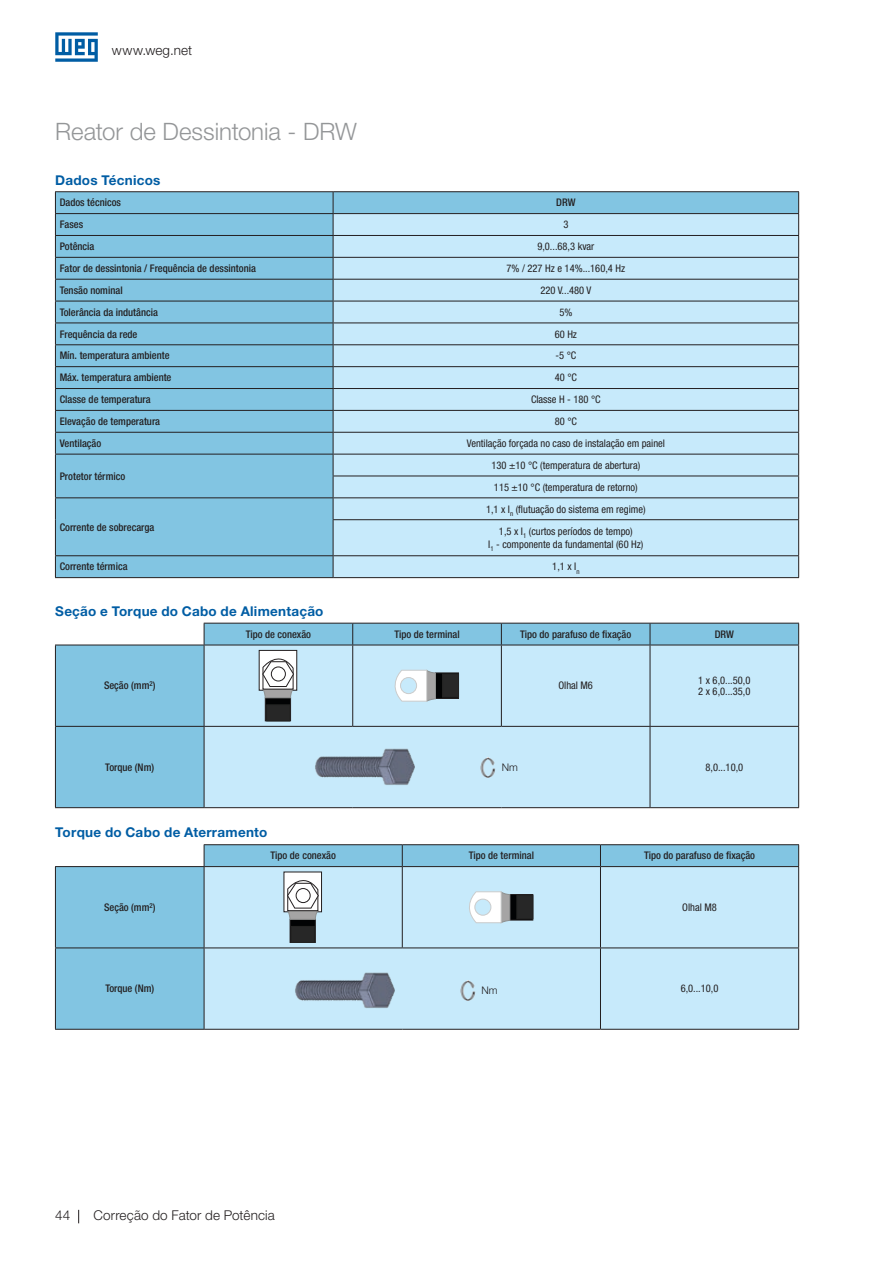
<style>
.page{position:relative;width:893px;height:1263px;background:#fff}
.page>*{position:absolute;margin:0;border:0;box-sizing:border-box;transform-origin:0 0}
.t1{font:300 24px "Helvetica Neue LT Pro";letter-spacing:-.005em;color:#949698}
.t2{font:700 13.5px "Helvetica Neue LT Pro";letter-spacing:.02em;color:#005da4}
.t3{font:300 13.5px "Helvetica Neue LT Pro";letter-spacing:.01em;color:#231f20}
.t4{font:500 condensed 10.5px "Helvetica Neue LT Pro";color:#231f20}
.t5{font:condensed 10.5px/21.9px "Helvetica Neue LT Pro";color:#231f20}
.t6{font:300 10.5px "Helvetica Neue LT Pro";color:#231f20}
</style>
<div class="page">
<svg style="left:55px;top:32px;width:43px;height:30px"></svg>
<svg style="left:78px;top:1210px;width:1px;height:13px"></svg>
<div style="left:56px;top:192px;width:742px;height:385px;background:#82c5e2"></div>
<div style="left:334px;top:214px;width:464px;height:363px;background:#c7eafb"></div>
<hr style="left:55px;top:191px;width:278px;height:1px;background:#231f20">
<hr style="left:333px;top:191px;width:466px;height:1px;background:#231f20">
<hr style="left:55px;top:213px;width:278px;height:1px;background:#231f20">
<hr style="left:333px;top:213px;width:466px;height:1px;background:#231f20">
<hr style="left:55px;top:235px;width:278px;height:1px;background:#231f20">
<hr style="left:333px;top:235px;width:466px;height:1px;background:#231f20">
<hr style="left:55px;top:257px;width:278px;height:1px;background:#231f20">
<hr style="left:333px;top:257px;width:466px;height:1px;background:#231f20">
<hr style="left:55px;top:279px;width:278px;height:1px;background:#231f20">
<hr style="left:333px;top:279px;width:466px;height:1px;background:#231f20">
<hr style="left:55px;top:301px;width:278px;height:1px;background:#231f20">
<hr style="left:333px;top:301px;width:466px;height:1px;background:#231f20">
<hr style="left:55px;top:323px;width:278px;height:1px;background:#231f20">
<hr style="left:333px;top:323px;width:466px;height:1px;background:#231f20">
<hr style="left:55px;top:344px;width:278px;height:1px;background:#231f20">
<hr style="left:333px;top:344px;width:466px;height:1px;background:#231f20">
<hr style="left:55px;top:366px;width:278px;height:1px;background:#231f20">
<hr style="left:333px;top:366px;width:466px;height:1px;background:#231f20">
<hr style="left:55px;top:388px;width:278px;height:1px;background:#231f20">
<hr style="left:333px;top:388px;width:466px;height:1px;background:#231f20">
<hr style="left:55px;top:410px;width:278px;height:1px;background:#231f20">
<hr style="left:333px;top:410px;width:466px;height:1px;background:#231f20">
<hr style="left:55px;top:432px;width:278px;height:1px;background:#231f20">
<hr style="left:333px;top:432px;width:466px;height:1px;background:#231f20">
<hr style="left:55px;top:454px;width:278px;height:1px;background:#231f20">
<hr style="left:333px;top:454px;width:466px;height:1px;background:#231f20">
<hr style="left:333px;top:476px;width:466px;height:1px;background:#231f20">
<hr style="left:55px;top:497px;width:278px;height:1px;background:#231f20">
<svg style="left:55px;top:192px;width:1px;height:328px"></svg>
<hr style="left:55px;top:520px;width:1px;height:35px;background:#231f20">
<hr style="left:333px;top:497px;width:466px;height:1px;background:#231f20">
<svg style="left:333px;top:192px;width:1px;height:327px"></svg>
<svg style="left:798px;top:192px;width:1px;height:327px"></svg>
<hr style="left:333px;top:519px;width:466px;height:1px;background:#231f20">
<hr style="left:333px;top:520px;width:1px;height:35px;background:#231f20">
<hr style="left:798px;top:520px;width:1px;height:35px;background:#231f20">
<hr style="left:55px;top:555px;width:278px;height:1px;background:#231f20">
<svg style="left:55px;top:556px;width:1px;height:21px"></svg>
<hr style="left:333px;top:555px;width:466px;height:1px;background:#231f20">
<svg style="left:333px;top:556px;width:1px;height:21px"></svg>
<svg style="left:798px;top:556px;width:1px;height:21px"></svg>
<hr style="left:55px;top:577px;width:278px;height:1px;background:#231f20">
<hr style="left:333px;top:577px;width:466px;height:1px;background:#231f20">
<svg style="left:55px;top:623px;width:744px;height:185px;background:#b0d9ec"></svg>
<div style="left:442px;top:674px;width:17px;height:23px;background:#272727"></div>
<hr style="left:204px;top:1029px;width:198px;height:1px;background:#231f20">
<hr style="left:402px;top:1029px;width:198px;height:1px;background:#231f20">
<hr style="left:600px;top:1029px;width:199px;height:1px;background:#231f20">
<hr style="left:55px;top:1029px;width:149px;height:1px;background:#231f20">
<hr style="left:204px;top:844px;width:198px;height:1px;background:#231f20">
<hr style="left:402px;top:844px;width:198px;height:1px;background:#231f20">
<hr style="left:600px;top:844px;width:199px;height:1px;background:#231f20">
<svg style="left:55px;top:845px;width:744px;height:184px;background:#b1daed"></svg>
<div style="left:516px;top:895px;width:17px;height:24px;background:#272727;border:1px solid #242423"></div>
<img style="left:311px;top:744px;width:104px;height:43px">
<img style="left:291px;top:967px;width:104px;height:43px">
<img style="left:479px;top:757px;width:16px;height:20px">
<img style="left:459px;top:981px;width:16px;height:20px">
<p class="t3" style="left:112px;top:42px;width:82px">www.weg.net</p>
<h1 class="t1" style="left:55px;top:117px;width:303px">Reator de Dessintonia - DRW</h1>
<p class="t2" style="left:55px;top:171px;width:107px">Dados Técnicos</p>
<p class="t4" style="left:60px;top:196px;width:63px">Dados técnicos</p>
<p class="t4" style="left:556px;top:196px;width:21px">DRW</p>
<p class="t4" style="left:60px;top:218px;width:25px">Fases</p>
<p class="t5" style="left:563px;top:213px;width:7px">3</p>
<p class="t4" style="left:60px;top:240px;width:36px">Potência</p>
<p class="t5" style="left:537px;top:235px;width:59px">9,0...68,3 kvar</p>
<p class="t4" style="left:60px;top:262px;width:198px">Fator de dessintonia / Frequência de dessintonia</p>
<p class="t5" style="left:507px;top:257px;width:120px">7% / 227 Hz e 14%...160,4 Hz</p>
<p class="t4" style="left:60px;top:284px;width:64px">Tensão nominal</p>
<p class="t5" style="left:540px;top:279px;width:52px">220 V...480 V</p>
<p class="t4" style="left:60px;top:306px;width:100px">Tolerância da indutância</p>
<p class="t5" style="left:559px;top:301px;width:15px">5%</p>
<p class="t4" style="left:60px;top:328px;width:79px">Frequência da rede</p>
<p class="t5" style="left:555px;top:323px;width:24px">60 Hz</p>
<p class="t4" style="left:60px;top:349px;width:111px">Mín. temperatura ambiente</p>
<p class="t5" style="left:555px;top:345px;width:22px">-5 °C</p>
<p class="t4" style="left:60px;top:371px;width:113px">Máx. temperatura ambiente</p>
<p class="t5" style="left:555px;top:367px;width:24px">40 °C</p>
<p class="t4" style="left:60px;top:393px;width:93px">Classe de temperatura</p>
<p class="t5" style="left:531px;top:388px;width:71px">Classe H - 180 °C</p>
<p class="t4" style="left:60px;top:415px;width:102px">Elevação de temperatura</p>
<p class="t5" style="left:555px;top:410px;width:24px">80 °C</p>
<p class="t4" style="left:60px;top:437px;width:43px">Ventilação</p>
<p class="t5" style="left:467px;top:432px;width:200px">Ventilação forçada no caso de instalação em painel</p>
<p class="t4" style="left:60px;top:470px;width:67px">Protetor térmico</p>
<p class="t5" style="left:491px;top:454px;width:150px">130 ±10 °C (temperatura de abertura)<br>115 ±10 °C (temperatura de retorno)</p>
<p class="t4" style="left:60px;top:521px;width:96px">Corrente de sobrecarga</p>
<p class="t5" style="left:486px;top:498px;width:161px;text-align:center">1,1 x I<sub>n</sub> (flutuação do sistema em regime)<br>1,5 x I<sub>1</sub> (curtos períodos de tempo)</p>
<p class="t5" style="left:488px;top:533px;width:157px">I<sub>1</sub> - componente da fundamental (60 Hz)</p>
<p class="t4" style="left:60px;top:560px;width:69px">Corrente térmica</p>
<p class="t5" style="left:552px;top:556px;width:29px">1,1 x I<sub>n</sub></p>
<p class="t2" style="left:55px;top:602px;width:270px">Seção e Torque do Cabo de Alimentação</p>
<p class="t4" style="left:246px;top:628px;width:67px">Tipo de conexão</p>
<p class="t4" style="left:394px;top:628px;width:67px">Tipo de terminal</p>
<p class="t4" style="left:520px;top:628px;width:113px">Tipo do parafuso de fixação</p>
<p class="t4" style="left:715px;top:628px;width:21px">DRW</p>
<p class="t4" style="left:104px;top:679px;width:53px">Seção (mm<sup>2</sup>)</p>
<p class="t5" style="left:558px;top:675px;width:36px">Olhal M6</p>
<p class="t5" style="left:698px;top:675px;width:54px;line-height:10.6px">1 x 6,0...50,0<br>2 x 6,0...35,0</p>
<p class="t6" style="left:502px;top:760px;width:18px">Nm</p>
<p class="t4" style="left:105px;top:761px;width:50px">Torque (Nm)</p>
<p class="t5" style="left:705px;top:756px;width:39px">8,0...10,0</p>
<p class="t2" style="left:55px;top:824px;width:214px">Torque do Cabo de Aterramento</p>
<p class="t4" style="left:270px;top:849px;width:67px">Tipo de conexão</p>
<p class="t4" style="left:469px;top:849px;width:67px">Tipo de terminal</p>
<p class="t4" style="left:644px;top:849px;width:113px">Tipo do parafuso de fixação</p>
<p class="t4" style="left:104px;top:901px;width:53px">Seção (mm<sup>2</sup>)</p>
<p class="t5" style="left:682px;top:896px;width:36px">Olhal M8</p>
<p class="t4" style="left:105px;top:982px;width:50px">Torque (Nm)</p>
<p class="t5" style="left:681px;top:977px;width:39px">6,0...10,0</p>
<p class="t6" style="left:482px;top:984px;width:18px">Nm</p>
<p class="t3" style="left:55px;top:1207px;width:17px">44</p>
<p class="t3" style="left:94px;top:1207px;width:183px">Correção do Fator de Potência</p>
</div>
